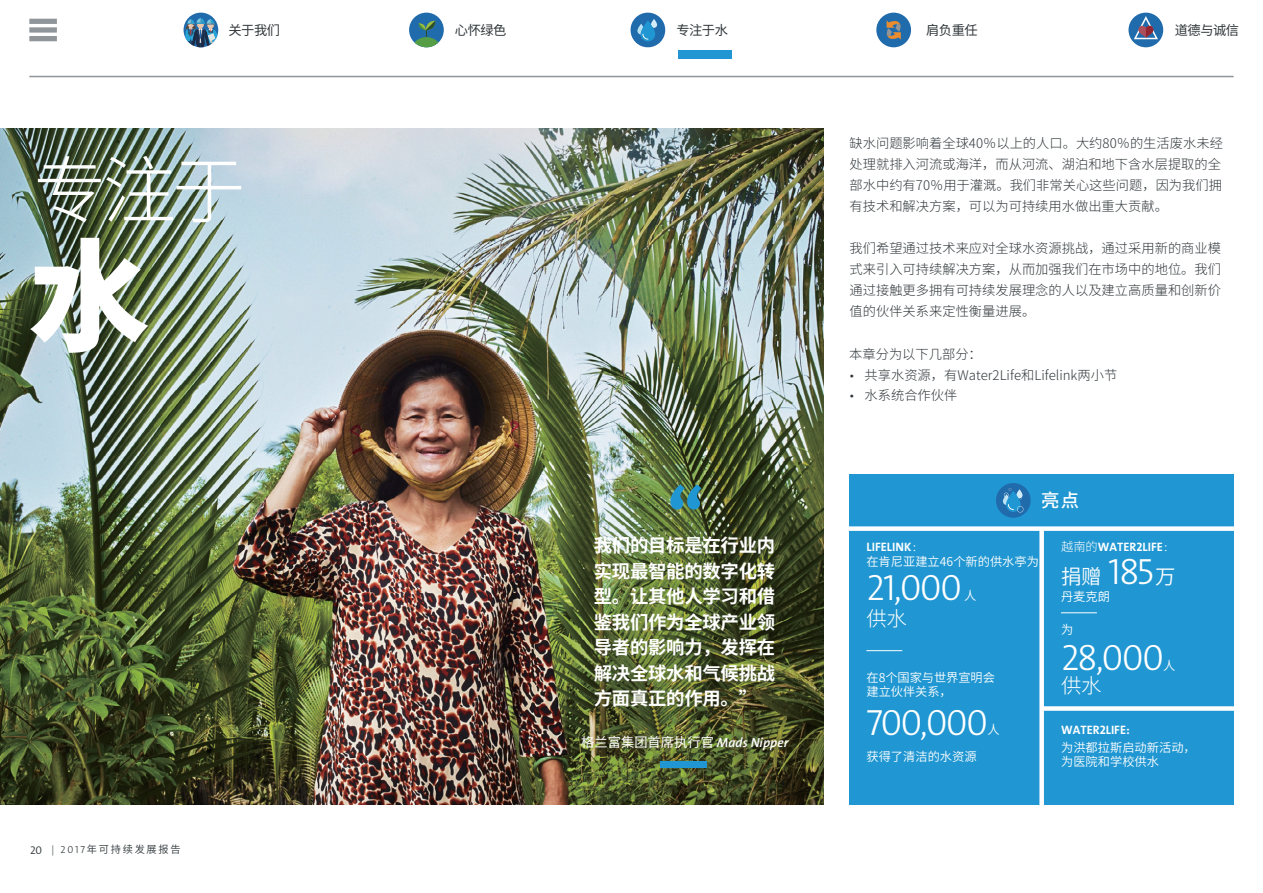
<style>
.page{position:relative;width:1263px;height:893px;background:#fff}
.page>*{position:absolute;margin:0;border:0;box-sizing:border-box;transform-origin:0 0}
.t1{font:800 121.05px "Source Han Sans CN";color:#fff}
.t2{font:300 73.5px "Source Han Sans CN";color:#fff}
.t3{font:70.35px "Grundfos The Sans V2 OT 8 XB";color:#2097d2}
.t4{font:36.75px "Grundfos The Sans V2 OT 3 L";letter-spacing:-.035em;color:#fff}
.t5{font:300 20.4px "Source Han Sans CN";color:#fff}
.t6{font:20.4px "Source Han Sans CN";color:#fff}
.t7{font:700 18.3px/25.5px "Source Han Sans CN";letter-spacing:-.015em;color:#fff;text-align:justify}
.t8{font:500 18.3px "Source Han Sans CN";color:#fff}
.t9{font:300 13.2px/21px "Source Han Sans CN";color:#30373a}
.t10{font:13.2px "Source Han Sans CN";letter-spacing:-.035em;color:#30373a}
.t11{font:13.2px "Source Han Sans CN";color:#fff}
.t12{font:12.3px/14.7px "Source Han Sans CN";color:#fff}
.t13{font:12.3px "Grundfos The Sans V2 OT 7 B";color:#fff}
.t14{font:11.25px "Grundfos The Sans V2 OT 4 SL";color:#30383b}
.t15{font:10.2px "Source Han Sans CN";letter-spacing:.175em;color:#30383b}
.s1{font-family:"Grundfos The Sans V2 OT 3 L"}
.s2{font-family:"Grundfos The Sans V2 OT 3 L";font-size:10.2px}
.s3{font-family:"Grundfos The Sans V2 OT 6 SB Italic"}
.s4{font-family:"Grundfos The Sans V2 OT 4 SL";font-weight:400}
.s5{font-family:"Adobe Song Std";font-weight:300}
.s6{font-family:"Source Han Sans CN";font-weight:300}
</style>
<div class="page">
<div style="left:29px;top:19px;width:28px;height:5px;background:#90959a"></div>
<div style="left:29px;top:27px;width:28px;height:6px;background:#90959a"></div>
<div style="left:29px;top:36px;width:28px;height:5px;background:#90959a"></div>
<svg style="left:630px;top:12px;width:36px;height:36px"></svg>
<div style="left:184px;top:13px;width:34px;height:34px;background:#206bac;border-radius:50%"></div>
<svg style="left:185px;top:18px;width:33px;height:29px"></svg>
<div style="left:1128px;top:13px;width:35px;height:34px;background:#206bac;border-radius:50%"></div>
<svg style="left:1133px;top:14px;width:26px;height:26px"></svg>
<hr style="left:29px;top:76px;width:1204px;height:1px;background:#90959a">
<div style="left:409px;top:13px;width:35px;height:34px;background:#206bac;border-radius:50%"></div>
<svg style="left:410px;top:21px;width:33px;height:26px"></svg>
<div style="left:876px;top:13px;width:35px;height:34px;background:#206bac;border-radius:50%"></div>
<svg style="left:886px;top:20px;width:15px;height:20px"></svg>
<div style="left:679px;top:51px;width:53px;height:8px;background:#2196d2"></div>
<img style="left:0;top:128px;width:823px;height:677px">
<div style="left:849px;top:474px;width:385px;height:331px;background:#2097d2"></div>
<div style="left:1039px;top:529px;width:5px;height:286px;background:#fff"></div>
<div style="left:842px;top:526px;width:392px;height:5px;background:#fff"></div>
<div style="left:1042px;top:706px;width:209px;height:5px;background:#fff"></div>
<hr style="left:866px;top:650px;width:36px;height:1px;background:#fff">
<hr style="left:1061px;top:612px;width:36px;height:1px;background:#fff">
<svg style="left:996px;top:483px;width:35px;height:35px"></svg>
<div style="left:660px;top:761px;width:46px;height:7px;background:#2097d2"></div>
<p class="t10" style="left:228px;top:22px;width:53px">关于我们</p>
<p class="t10" style="left:455px;top:22px;width:53px">心怀绿色</p>
<p class="t10" style="left:676px;top:22px;width:53px">专注于水</p>
<p class="t10" style="left:926px;top:22px;width:53px">肩负重任</p>
<p class="t10" style="left:1175px;top:22px;width:66px">道德与诚信</p>
<h2 class="t2" style="left:33px;top:149px;width:214px">专注于</h2>
<h1 class="t1" style="left:29px;top:229px;width:122px">水</h1>
<p class="t15" style="left:61px;top:844px;width:122px"><span class="s1">2017</span>年可持续发展报告</p>
<p class="t14" style="left:30px;top:843px;width:26px">20 <span class="s2">|</span></p>
<h3 class="t3" style="left:667px;top:469px;width:38px">“</h3>
<h3 class="t7" style="left:594px;top:533px;width:183px">我们的目标是在行业内实现最智能的数字化转型。让其他人学习和借鉴我们作为全球产业领导者的影响力，发挥在解决全球水和气候挑战方面真正的作用。”</h3>
<p class="t11" style="left:581px;top:735px;width:209px">格兰富集团首席执行官 <span class="s3">Mads Nipper</span></p>
<p class="t9" style="left:849px;top:133px;width:375px">缺水问题影响着全球40％以上的人口。大约80％的生活废水未经处理就排入河流或海洋，而从河流、湖泊和地下含水层提取的全部水中约有70％用于灌溉。我们非常关心这些问题，因为我们拥有技术和解决方案，可以为可持续用水做出重大贡献。</p>
<p class="t9" style="left:849px;top:238px;width:373px;text-align:justify">我们希望通过技术来应对全球水资源挑战，通过采用新的商业模式来引入可持续解决方案，从而加强我们在市场中的地位。我们通过接触更多拥有可持续发展理念的人以及建立高质量和创新价值的伙伴关系来定性衡量进展。</p>
<p class="t9" style="left:849px;top:344px;width:134px">本章分为以下几部分：</p>
<p class="t9" style="left:849px;top:365px;width:270px"><span class="s4">•</span> 共享水资源，有Water2Life和Lifelink两小节</p>
<p class="t9" style="left:849px;top:385px;width:110px"><span class="s4">•</span> 水系统合作伙伴</p>
<h3 class="t8" style="left:1041px;top:490px;width:40px">亮点</h3>
<p class="t13" style="left:866px;top:539px;width:59px">LIFELINK<span class="s5">：</span></p>
<p class="t13" style="left:1061px;top:539px;width:115px"><span class="s6">越南的</span>WATER2LIFE<span class="s5">：</span></p>
<p class="t12" style="left:866px;top:554px;width:174px">在肯尼亚建立46个新的供水亭为</p>
<h3 class="t4" style="left:866px;top:564px;width:97px">21,000</h3>
<h3 class="t5" style="left:866px;top:607px;width:42px">供水</h3>
<p class="t12" style="left:964px;top:588px;width:14px">人</p>
<p class="t12" style="left:866px;top:670px;width:130px">在8个国家与世界宣明会建立伙伴关系，</p>
<h3 class="t4" style="left:866px;top:699px;width:123px">700,000</h3>
<p class="t12" style="left:987px;top:722px;width:14px">人</p>
<p class="t12" style="left:866px;top:750px;width:112px">获得了清洁的水资源</p>
<h3 class="t4" style="left:1108px;top:548px;width:47px">185</h3>
<h3 class="t6" style="left:1061px;top:565px;width:42px">捐赠</h3>
<h3 class="t6" style="left:1155px;top:565px;width:22px">万</h3>
<p class="t12" style="left:1061px;top:589px;width:50px">丹麦克朗</p>
<p class="t12" style="left:1061px;top:623px;width:14px">为</p>
<h3 class="t4" style="left:1061px;top:634px;width:104px">28,000</h3>
<h3 class="t5" style="left:1061px;top:674px;width:42px">供水</h3>
<p class="t12" style="left:1163px;top:658px;width:14px">人</p>
<p class="t13" style="left:1061px;top:722px;width:70px">WATER2LIFE:</p>
<p class="t12" style="left:1061px;top:740px;width:136px">为洪都拉斯启动新活动，为医院和学校供水</p>
</div>
